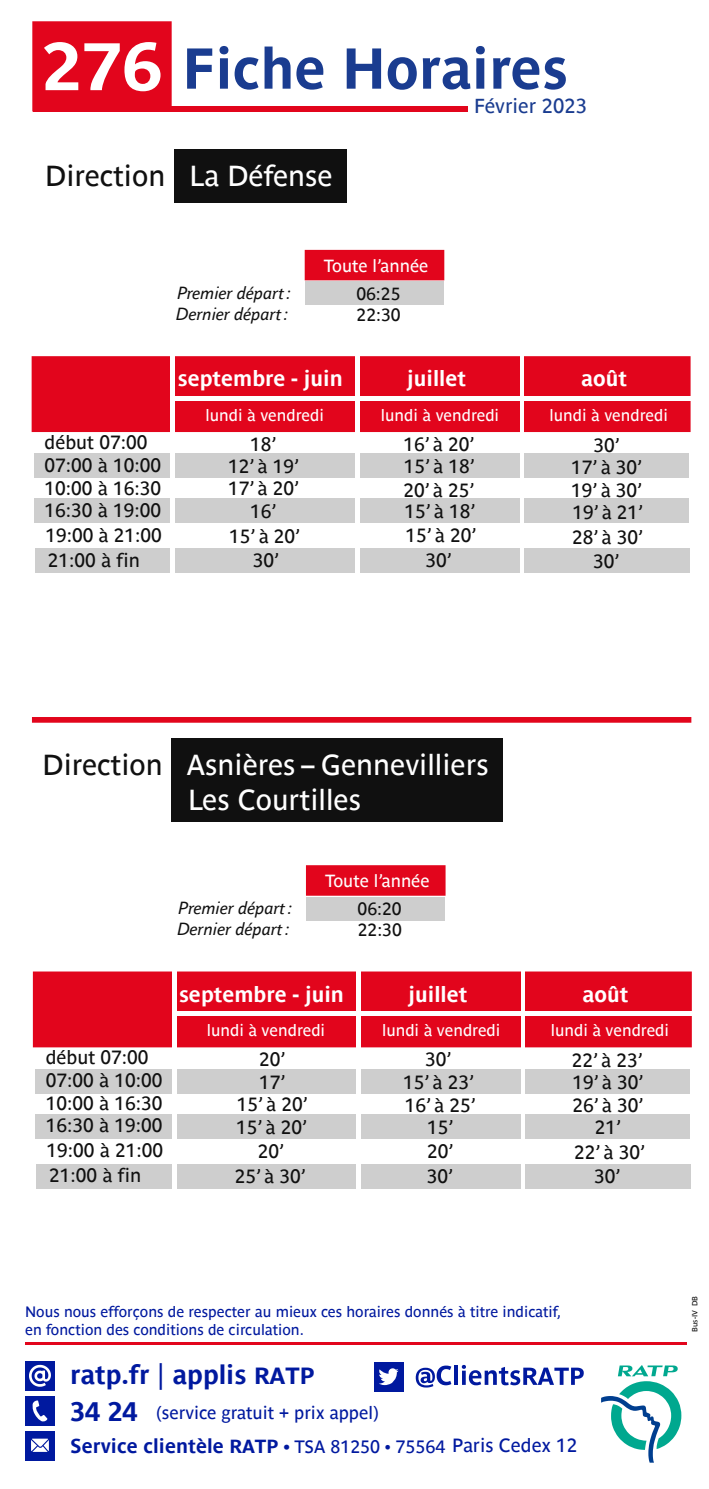
<style>
.page{position:relative;width:709px;height:1489px;background:#fff}
.page>*{position:absolute;margin:0;border:0;box-sizing:border-box;transform-origin:0 0}
.t1{font:700 57px "Parisine TT";color:#1a3c90}
.t2{font:28.75px/34.5px "Parisine TT";color:#fff}
.t3{font:28.75px "Parisine TT";color:#101010}
.t4{font:700 26.75px/37.5px "Parisine TT";color:#00199f}
.t5{font:700 21.75px "Parisine TT";color:#fff}
.t6{font:20.25px "Parisine TT";color:#1a3c90}
.t7{font:700 20px "Parisine TT";color:#00199f}
.t8{font:19px/23px "Parisine TT";color:#101010}
.t9{font:19px "Parisine TT";color:#fff}
.t10{font:17.75px "Parisine TT";color:#00199f}
.t11{font:italic 17.5px/21.2px "Parisine Office";color:#101010}
.t12{font:17.5px "Parisine TT";color:#fff}
.t13{font:17.5px/21px "Parisine TT";color:#101010}
.t14{font:16.25px "Parisine TT";color:#fff}
.t15{font:15px/18px "Parisine TT";color:#00199f}
.t16{font:7.5px "Parisine TT";color:#101010}
.s1{font-family:"Parisine Ptf";font-size:66.25px;color:#fff}
.s2{color:#fff}
.s3{color:#101010}
.s4{font-weight:400}
.s5{font-size:23.25px}
.s6{font-size:19px}
.s7{font-size:17.75px}
.s8{font-weight:400;font-size:17.75px}
.s9{font-weight:400;font-size:19px}
</style>
<div class="page">
<svg style="left:601px;top:1365px;width:80px;height:97px"></svg>
<div style="left:25px;top:1360px;width:30px;height:30px;background:#00199f"></div>
<svg style="left:29px;top:1364px;width:22px;height:22px"></svg>
<div style="left:25px;top:1395px;width:30px;height:30px;background:#00199f"></div>
<svg style="left:32px;top:1400px;width:15px;height:21px"></svg>
<div style="left:25px;top:1430px;width:30px;height:30px;background:#00199f"></div>
<svg style="left:31px;top:1438px;width:18px;height:13px"></svg>
<hr style="left:25px;top:1341px;width:662px;height:3px;background:#e2051c">
<div style="left:32px;top:21px;width:140px;height:90px;background:#e2051c"></div>
<div style="left:374px;top:1361px;width:29px;height:30px;background:#00199f"></div>
<svg style="left:379px;top:1368px;width:19px;height:16px"></svg>
<svg style="left:416px;top:1365px;width:35px;height:22px"></svg>
<hr style="left:454px;top:1364px;width:4px;height:20px;background:#00199f">
<svg style="left:462px;top:1364px;width:121px;height:21px"></svg>
<div style="left:34px;top:498px;width:654px;height:25px;background:#cecece"></div>
<div style="left:33px;top:107px;width:434px;height:5px;background:#e2051c"></div>
<div style="left:32px;top:717px;width:659px;height:5px;border:3px solid #e2051c"></div>
<div style="left:174px;top:149px;width:172px;height:54px;background:#101010"></div>
<div style="left:34px;top:453px;width:654px;height:25px;background:#cecece"></div>
<div style="left:32px;top:356px;width:658px;height:76px;background:#e2051c"></div>
<div style="left:35px;top:548px;width:654px;height:25px;background:#cecece"></div>
<hr style="left:355px;top:345px;width:4px;height:233px;background:#fff">
<hr style="left:520px;top:351px;width:4px;height:226px;background:#fff">
<hr style="left:171px;top:346px;width:4px;height:234px;background:#fff">
<div style="left:171px;top:738px;width:331px;height:84px;background:#101010"></div>
<div style="left:305px;top:250px;width:139px;height:30px;background:#e2051c"></div>
<div style="left:305px;top:282px;width:139px;height:23px;background:#cecece"></div>
<hr style="left:172px;top:396px;width:520px;height:4px;background:#fff">
<div style="left:35px;top:1113px;width:654px;height:25px;background:#cecece"></div>
<div style="left:35px;top:1068px;width:654px;height:25px;background:#cecece"></div>
<div style="left:33px;top:971px;width:659px;height:76px;background:#e2051c"></div>
<div style="left:36px;top:1163px;width:654px;height:25px;background:#cecece"></div>
<hr style="left:356px;top:960px;width:4px;height:233px;background:#fff">
<hr style="left:521px;top:966px;width:4px;height:226px;background:#fff">
<hr style="left:172px;top:961px;width:4px;height:234px;background:#fff">
<div style="left:306px;top:865px;width:139px;height:30px;background:#e2051c;border:2px solid #e2051c"></div>
<div style="left:306px;top:897px;width:139px;height:23px;background:#cecece"></div>
<hr style="left:173px;top:1011px;width:520px;height:4px;background:#fff">
<h1 class="t1" style="left:42px;top:35px;width:527px"><span class="s1">276</span> Fiche Horaires</h1>
<h2 class="t3" style="left:45px;top:159px;width:289px">Direction <span class="s2">La Défense</span></h2>
<p class="t11" style="left:176px;top:281px;width:117px">Premier départ :<br>Dernier départ :</p>
<p class="t12" style="left:324px;top:255px;width:106px">Toute l’année</p>
<p class="t13" style="left:356px;top:283px;width:46px">06:25<br>22:30</p>
<p class="t6" style="left:474px;top:94px;width:115px">Février 2023</p>
<p class="t8" style="left:44px;top:430px;width:118px">début 07:00<br>07:00 à 10:00<br>10:00 à 16:30</p>
<p class="t5" style="left:178px;top:366px;width:166px">septembre - juin</p>
<p class="t5" style="left:407px;top:366px;width:60px">juillet</p>
<p class="t5" style="left:581px;top:366px;width:48px">août</p>
<p class="t9" style="left:244px;top:400px;width:76px">vendredi</p>
<p class="t9" style="left:361px;top:400px;width:65px">Samedi</p>
<p class="t14" style="left:205px;top:405px;width:120px">lundi à vendredi</p>
<p class="t8" style="left:228px;top:455px;width:73px">12’ à 19’</p>
<p class="t14" style="left:381px;top:405px;width:120px">lundi à vendredi</p>
<p class="t14" style="left:549px;top:405px;width:120px">lundi à vendredi</p>
<p class="t8" style="left:403px;top:432px;width:73px">16’ à 20’<br>15’ à 18’</p>
<p class="t8" style="left:571px;top:478px;width:73px">19’ à 30’</p>
<p class="t8" style="left:250px;top:432px;width:28px">18’</p>
<p class="t8" style="left:228px;top:477px;width:73px">17’ à 20’</p>
<p class="t8" style="left:571px;top:433px;width:73px;text-align:center">30’<br>17’ à 30’</p>
<p class="t8" style="left:403px;top:478px;width:73px">20’ à 25’</p>
<p class="t8" style="left:44px;top:498px;width:118px">16:30 à 19:00</p>
<p class="t8" style="left:250px;top:500px;width:28px">16’</p>
<p class="t8" style="left:404px;top:500px;width:73px">15’ à 18’</p>
<p class="t8" style="left:572px;top:501px;width:73px">19’ à 21’</p>
<p class="t8" style="left:45px;top:522px;width:118px;line-height:25px">19:00 à 21:00<br>21:00 à fin</p>
<p class="t8" style="left:229px;top:524px;width:73px">15’ à 20’</p>
<p class="t8" style="left:405px;top:524px;width:73px">15’ à 20’</p>
<p class="t8" style="left:253px;top:549px;width:28px">30’</p>
<p class="t8" style="left:425px;top:549px;width:28px">30’</p>
<p class="t8" style="left:572px;top:525px;width:73px;line-height:24.2px;text-align:center">28’ à 30’<br>30’</p>
<h2 class="t2" style="left:188px;top:747px;width:302px;text-indent:-145px"><span class="s3">Direction</span> Asnières–Gennevilliers<br>Les Courtilles</h2>
<p class="t11" style="left:177px;top:896px;width:117px">Premier départ :<br>Dernier départ :</p>
<p class="t12" style="left:325px;top:870px;width:106px">Toute l’année</p>
<p class="t13" style="left:357px;top:898px;width:46px">06:20<br>22:30</p>
<p class="t8" style="left:46px;top:1045px;width:118px">début 07:00<br>07:00 à 10:00<br>10:00 à 16:30</p>
<p class="t5" style="left:179px;top:981px;width:166px">septembre - juin</p>
<p class="t5" style="left:408px;top:981px;width:60px">juillet</p>
<p class="t5" style="left:582px;top:981px;width:48px">août</p>
<p class="t9" style="left:245px;top:1015px;width:76px">vendredi</p>
<p class="t9" style="left:363px;top:1015px;width:65px">Samedi</p>
<p class="t14" style="left:207px;top:1020px;width:120px">lundi à vendredi</p>
<p class="t8" style="left:259px;top:1070px;width:28px">17’</p>
<p class="t14" style="left:382px;top:1020px;width:120px">lundi à vendredi</p>
<p class="t14" style="left:551px;top:1020px;width:120px">lundi à vendredi</p>
<p class="t8" style="left:403px;top:1047px;width:73px;text-align:center">30’<br>15’ à 23’</p>
<p class="t8" style="left:572px;top:1093px;width:73px">26’ à 30’</p>
<p class="t8" style="left:259px;top:1047px;width:28px">20’</p>
<p class="t8" style="left:237px;top:1092px;width:73px">15’ à 20’</p>
<p class="t8" style="left:572px;top:1048px;width:73px">22’ à 23’<br>19’ à 30’</p>
<p class="t8" style="left:405px;top:1093px;width:73px">16’ à 25’</p>
<p class="t8" style="left:46px;top:1113px;width:118px">16:30 à 19:00</p>
<p class="t8" style="left:236px;top:1115px;width:73px">15’ à 20’</p>
<p class="t8" style="left:427px;top:1115px;width:28px">15’</p>
<p class="t8" style="left:595px;top:1116px;width:28px">21’</p>
<p class="t8" style="left:47px;top:1137px;width:118px;line-height:25px">19:00 à 21:00<br>21:00 à fin</p>
<p class="t8" style="left:258px;top:1139px;width:28px">20’</p>
<p class="t8" style="left:427px;top:1139px;width:28px">20’</p>
<p class="t8" style="left:235px;top:1164px;width:73px">25’ à 30’</p>
<p class="t8" style="left:426px;top:1164px;width:28px">30’</p>
<p class="t8" style="left:574px;top:1140px;width:73px;line-height:24.2px;text-align:center">22’ à 30’<br>30’</p>
<p class="t15" style="left:25px;top:1302px;width:537px">Nous nous efforçons de respecter au mieux ces horaires donnés à titre indicatif, en fonction des conditions de circulation.</p>
<h3 class="t4" style="left:70px;top:1355px;width:246px">ratp.fr <span class="s4">|</span> applis <span class="s5">RATP<br></span>34 24</h3>
<p class="t10" style="left:156px;top:1401px;width:224px">(service gratuit + prix appel)</p>
<p class="t7" style="left:70px;top:1433px;width:508px">Service clientèle <span class="s6">RATP</span> <span class="s7">•</span> <span class="s8">TSA 81250 • 75564</span> <span class="s9">Paris Cedex 12</span></p>
<p class="t16" style="left:690px;top:1331px;width:37px;rotate:-90deg">Bus-IV DB</p>
</div>
